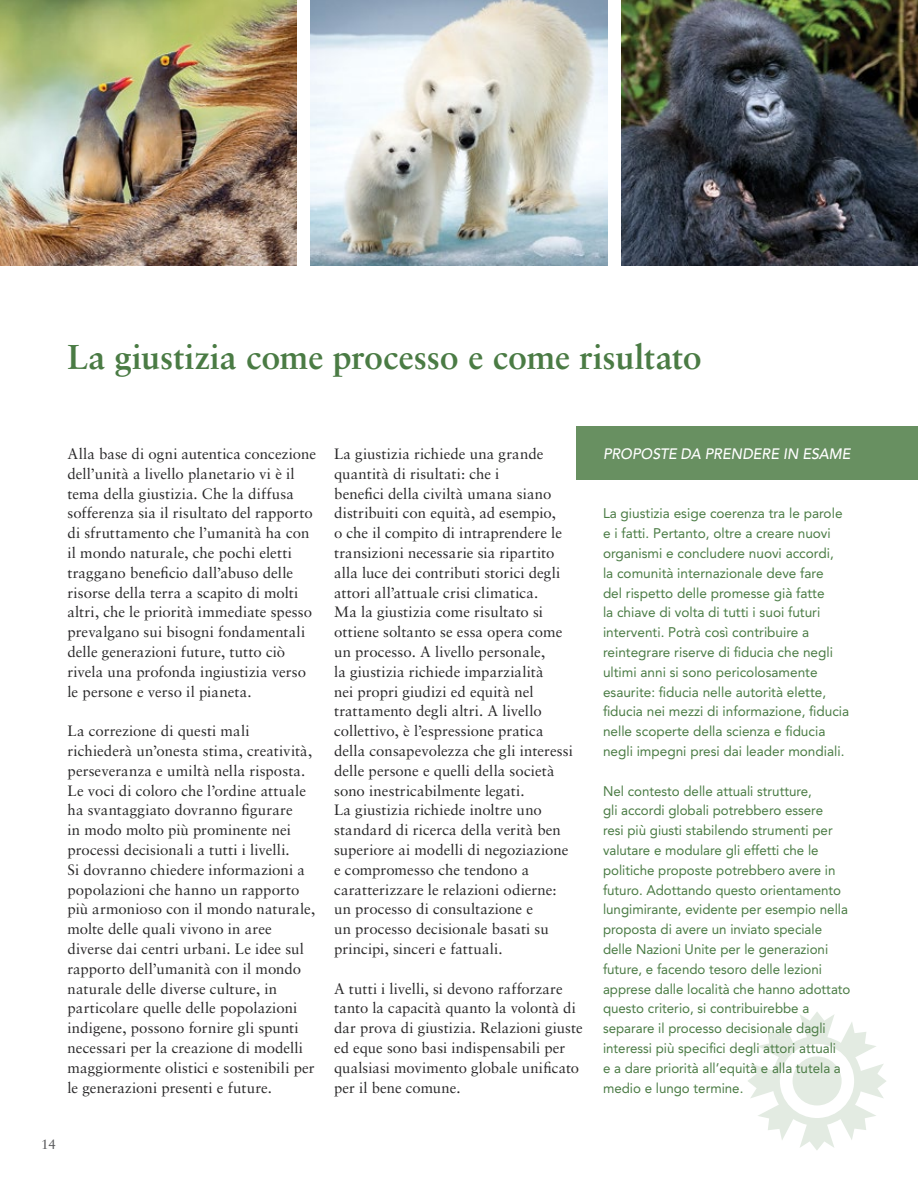
<style>
.page{position:relative;width:918px;height:1188px;background:#fff}
.page>*{position:absolute;margin:0;border:0;box-sizing:border-box;transform-origin:0 0}
.t1{font:700 34.5px "Sabon LT Std";letter-spacing:-.005em;color:#4a7b44}
.t2{font:15px/19.8px "Sabon LT Std";letter-spacing:.005em;color:#292829}
.t3{font:italic 500 15px "Avenir LT Std";color:#fff;scale:.95 1}
.t4{font:13.8px/19.8px "Avenir LT Std";color:#4a7b44;scale:.96 1}
.t5{font:13.8px/19.8px "Avenir LT Std";color:#4a7b44}
.t6{font:13.5px "Sabon LT Std";color:#58595b}
</style>
<div class="page">
<div style="left:577px;top:427px;width:341px;height:53px;background:#689061"></div>
<svg style="left:748px;top:1012px;width:138px;height:138px"></svg>
<img style="left:621px;top:0;width:297px;height:266px">
<img style="left:310px;top:0;width:298px;height:266px">
<img style="left:0;top:0;width:297px;height:266px">
<h1 class="t1" style="left:68px;top:336px;width:636px">La giustizia come processo e come risultato</h1>
<p class="t2" style="left:68px;top:444px;width:250px">Alla base di ogni autentica concezione dell’unità a livello planetario vi è il tema della giustizia. Che la diffusa sofferenza sia il risultato del rapporto di sfruttamento che l’umanità ha con il mondo naturale, che pochi eletti traggano beneficio dall’abuso delle risorse della terra a scapito di molti altri, che le priorità immediate spesso prevalgano sui bisogni fondamentali delle generazioni future, tutto ciò rivela una profonda ingiustizia verso le persone e verso il pianeta.</p>
<p class="t2" style="left:68px;top:721px;width:249px">La correzione di questi mali richiederà un’onesta stima, creatività, perseveranza e umiltà nella risposta.<br>Le voci di coloro che l’ordine attuale ha svantaggiato dovranno figurare<br>in modo molto più prominente nei processi decisionali a tutti i livelli.<br>Si dovranno chiedere informazioni a popolazioni che hanno un rapporto più armonioso con il mondo naturale, molte delle quali vivono in aree diverse dai centri urbani. Le idee sul rapporto dell’umanità con il mondo naturale delle diverse culture, in particolare quelle delle popolazioni indigene, possono fornire gli spunti necessari per la creazione di modelli maggiormente olistici e sostenibili per le generazioni presenti e future.</p>
<p class="t6" style="left:41px;top:1136px;width:17px">14</p>
<p class="t2" style="left:334px;top:444px;width:240px">La giustizia richiede una grande quantità di risultati: che i<br>benefici della civiltà umana siano distribuiti con equità, ad esempio,<br>o che il compito di intraprendere le transizioni necessarie sia ripartito alla luce dei contributi storici degli attori all’attuale crisi climatica.<br>Ma la giustizia come risultato si ottiene soltanto se essa opera come un processo. A livello personale,<br>la giustizia richiede imparzialità<br>nei propri giudizi ed equità nel trattamento degli altri. A livello collettivo, è l’espressione pratica della consapevolezza che gli interessi delle persone e quelli della società sono inestricabilmente legati.<br>La giustizia richiede inoltre uno standard di ricerca della verità ben superiore ai modelli di negoziazione e compromesso che tendono a caratterizzare le relazioni odierne: un processo di consultazione e<br>un processo decisionale basati su principi, sinceri e fattuali.</p>
<p class="t2" style="left:334px;top:978px;width:250px">A tutti i livelli, si devono rafforzare tanto la capacità quanto la volontà di dar prova di giustizia. Relazioni giuste ed eque sono basi indispensabili per qualsiasi movimento globale unificato per il bene comune.</p>
<p class="t3" style="left:603px;top:445px;width:262px">PROPOSTE DA PRENDERE IN ESAME</p>
<p class="t5" style="left:603px;top:504px;width:248px">La giustizia esige coerenza tra le parole e i fatti. Pertanto, oltre a creare nuovi organismi e concludere nuovi accordi,<br>la comunità internazionale deve fare<br>del rispetto delle promesse già fatte<br>la chiave di volta di tutti i suoi futuri interventi. Potrà così contribuire a reintegrare riserve di fiducia che negli ultimi anni si sono pericolosamente esaurite: fiducia nelle autorità elette, fiducia nei mezzi di informazione, fiducia nelle scoperte della scienza e fiducia negli impegni presi dai leader mondiali.</p>
<p class="t4" style="left:603px;top:781px;width:259px">Nel contesto delle attuali strutture,<br>gli accordi globali potrebbero essere<br>resi più giusti stabilendo strumenti per valutare e modulare gli effetti che le politiche proposte potrebbero avere in futuro. Adottando questo orientamento lungimirante, evidente per esempio nella proposta di avere un inviato speciale delle Nazioni Unite per le generazioni future, e facendo tesoro delle lezioni apprese dalle località che hanno adottato questo criterio, si contribuirebbe a separare il processo decisionale dagli interessi più specifici degli attori attuali<br>e a dare priorità all’equità e alla tutela a medio e lungo termine.</p>
</div>
